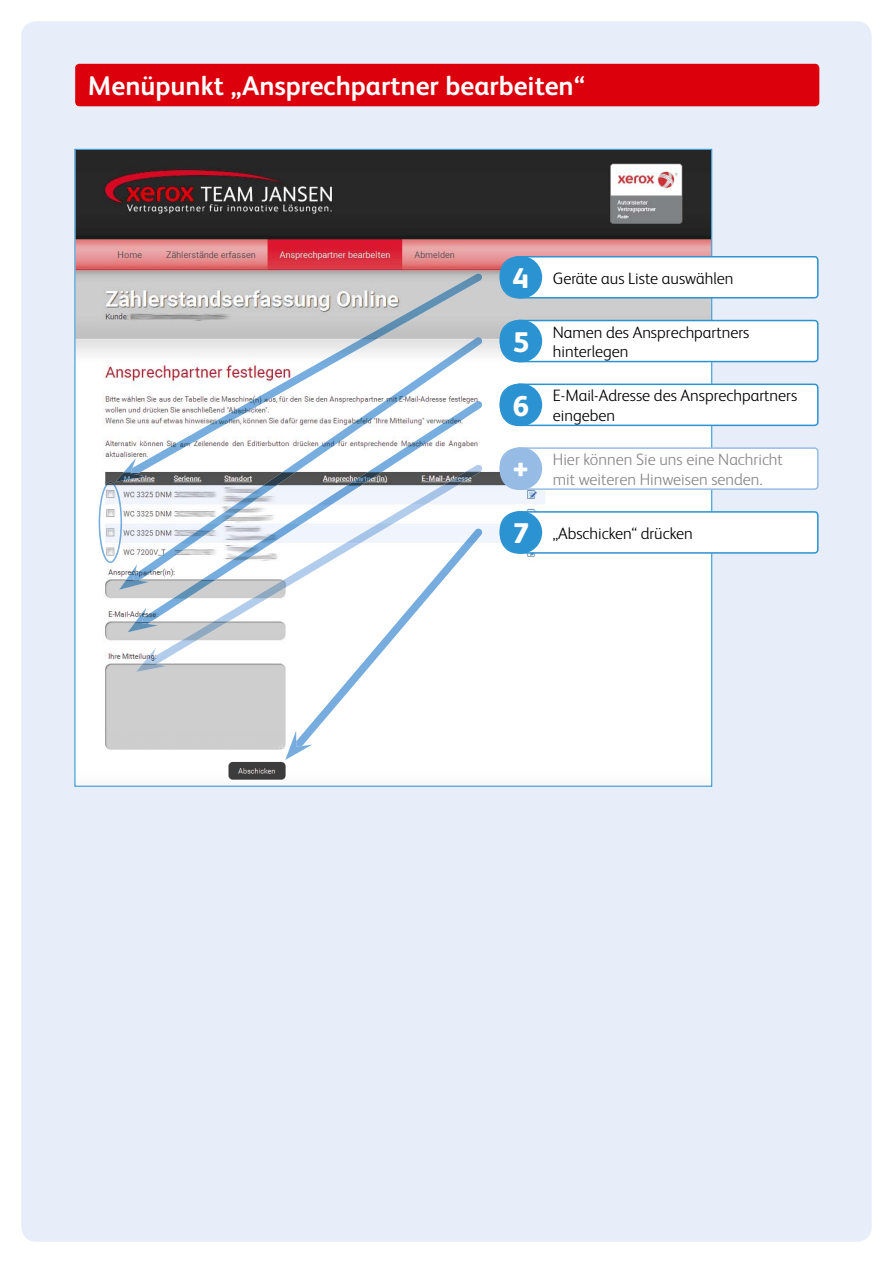
<style>
.page{position:relative;width:893px;height:1263px;background:#fff}
.page>*{position:absolute;margin:0;border:0;box-sizing:border-box;transform-origin:0 0}
.t1{font:800 28.5px "Xerox Sans";color:#fff}
.t2{font:700 27px "Xerox Sans";color:#fff}
.t3{font:300 16.5px/19.5px "Xerox Sans";color:#000}
.t4{font:300 16.5px/19.5px "Xerox Sans";color:#868786}
.s1{font-weight:800;font-size:28.5px;color:#fff}
</style>
<div class="page">
<div style="left:21px;top:21px;width:851px;height:1221px;background:#e7eef9;border-radius:15px"></div>
<svg style="left:74px;top:149px;width:638px;height:638px;background:#bab1b3"></svg>
<svg style="left:500px;top:256px;width:319px;height:42px;background:#eff6fa"></svg>
<div style="left:500px;top:256px;width:42px;height:42px;background:#2b93d1;border-radius:50%"></div>
<svg style="left:500px;top:320px;width:319px;height:42px;background:#eff6fb"></svg>
<div style="left:500px;top:320px;width:42px;height:42px;background:#2b93d1;border-radius:50%"></div>
<svg style="left:500px;top:384px;width:319px;height:42px;background:#f0f7fb"></svg>
<div style="left:500px;top:384px;width:42px;height:42px;background:#2b93d1;border-radius:50%"></div>
<svg style="left:500px;top:447px;width:319px;height:43px;background:#f5f8fc"></svg>
<div style="left:500px;top:447px;width:42px;height:43px;background:#96bce5;border-radius:50%"></div>
<svg style="left:500px;top:511px;width:319px;height:43px;background:#edf6fb"></svg>
<div style="left:500px;top:511px;width:42px;height:43px;background:#2b93d1;border-radius:50%"></div>
<img style="left:130px;top:273px;width:353px;height:185px">
<img style="left:116px;top:458px;width:17px;height:24px">
<img style="left:133px;top:337px;width:350px;height:227px">
<img style="left:119px;top:564px;width:23px;height:26px">
<img style="left:142px;top:401px;width:341px;height:206px">
<img style="left:128px;top:607px;width:23px;height:25px">
<img style="left:151px;top:465px;width:332px;height:199px">
<img style="left:136px;top:648px;width:31px;height:24px">
<img style="left:296px;top:529px;width:187px;height:218px">
<img style="left:285px;top:731px;width:27px;height:29px">
<img style="left:99px;top:482px;width:23px;height:81px">
<div style="left:75px;top:64px;width:744px;height:42px;background:#dc000c;border-radius:4px"></div>
<h2 class="t2" style="left:88px;top:68px;width:499px">Menüpunkt „Ansprechpartner bearbeiten“</h2>
<p class="t3" style="left:513px;top:267px;width:222px"><span class="s1">4</span> Geräte aus Liste auswählen</p>
<h1 class="t1" style="left:513px;top:321px;width:18px">5</h1>
<p class="t3" style="left:553px;top:321px;width:198px">Namen des Ansprechpartners hinterlegen</p>
<h1 class="t1" style="left:513px;top:385px;width:18px">6</h1>
<p class="t3" style="left:553px;top:385px;width:246px">E-Mail-Adresse des Ansprechpartners eingeben</p>
<p class="t4" style="left:553px;top:449px;width:232px;text-indent:-39px"><span class="s1">+</span> Hier können Sie uns eine Nachricht mit weiteren Hinweisen senden.</p>
<p class="t3" style="left:513px;top:523px;width:182px"><span class="s1">7</span> „Abschicken“ drücken</p>
</div>
